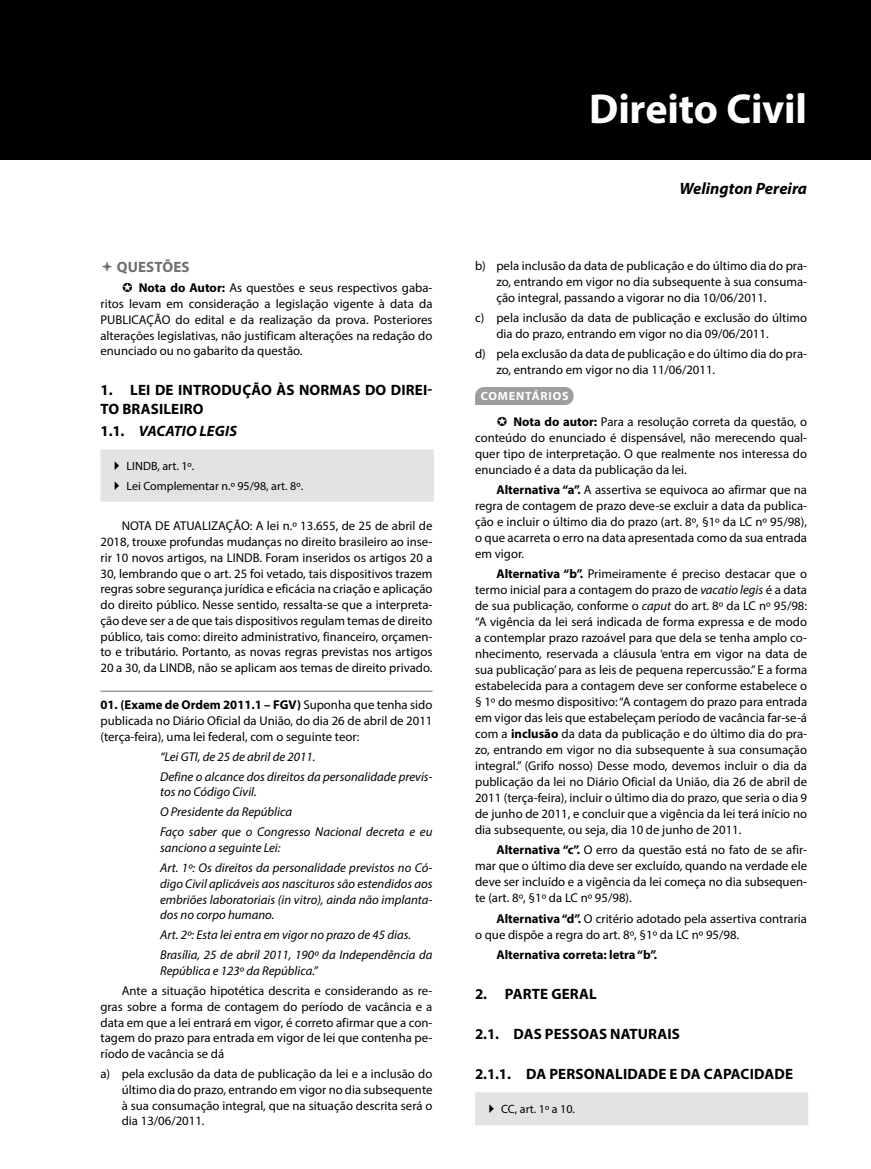
<style>
.page{position:relative;width:871px;height:1169px;background:#fff}
.page>*{position:absolute;margin:0;border:0;box-sizing:border-box;transform-origin:0 0}
.Titulo_Materia{font:700 42px "Myriad Pro";letter-spacing:-.005em;color:#fff}
.AUTOR{font:italic 700 16.5px "Myriad Pro";color:#000}
.TITULO_1{font:700 15px/18.5px "Myriad Pro";letter-spacing:.01em;color:#000}
.TITULO_3{font:700 15px "Myriad Pro";letter-spacing:.01em;color:#000}
.TITULO_2{font:700 15px "Myriad Pro";letter-spacing:.01em;color:#000}
.TITULO_2-2{font:italic 700 15px "Myriad Pro";letter-spacing:.01em;color:#000}
.t1{font:700 15px "Myriad Pro";letter-spacing:.01em;color:#6f6f6f}
.Texto{font:12.75px/16px "Myriad Pro";color:#000;text-align:justify}
.Alternativa{font:12.75px/16px "Myriad Pro";color:#000;text-align:justify}
.Citação{font:italic 12.75px/15.8px "Myriad Pro";color:#000}
.Texto-2{font:700 12.75px "Myriad Pro";color:#000}
.t2{font:12px "Myriad Pro";color:#000}
.COMENTARIO_BRANCO{font:700 12px "Myriad Pro";letter-spacing:.07em;color:#fff}
.s1{font-weight:700}
.s2{font-style:normal}
.s3{font-style:italic}
</style>
<div class="page">
<div style="left:0;top:0;width:870px;height:159px;background:#000"></div>
<hr style="left:100px;top:690px;width:332px;height:2px;background:#9d9d9d">
<div style="left:101px;top:455px;width:332px;height:41px;background:#e3e3e3"></div>
<div style="left:100px;top:449px;width:333px;height:12px;background:#e3e3e3"></div>
<div style="left:100px;top:490px;width:333px;height:12px;background:#e3e3e3"></div>
<hr style="left:100px;top:461px;width:2px;height:29px;background:#e3e3e3">
<div style="left:475px;top:387px;width:98px;height:18px;background:#9d9d9d"></div>
<div style="left:475px;top:1098px;width:332px;height:21px;background:#e3e3e3"></div>
<div style="left:475px;top:1092px;width:332px;height:12px;background:#e3e3e3"></div>
<div style="left:475px;top:1113px;width:332px;height:12px;background:#e3e3e3"></div>
<p class="t1" style="left:117px;top:257px;width:74px">QUESTÕES</p>
<p class="Texto" style="left:100px;top:280px;width:333px;text-indent:38px"><span class="s1">Nota do Autor:</span> As questões e seus respectivos gaba&shy;ritos levam em consideração a legislação vigente à data da PUBLICAÇÃO do edital e da realização da prova. Posteriores alterações legislativas, não justificam alterações na redação do enunciado ou no gabarito da questão.</p>
<p class="TITULO_1" style="left:100px;top:380px;width:333px">1. LEI DE INTRODUÇÃO ÀS NORMAS DO DIREI-<br>TO BRASILEIRO</p>
<p class="TITULO_2-2" style="left:100px;top:421px;width:138px"><span class="s2">1.1.</span> VACATIO LEGIS</p>
<p class="t2" style="left:126px;top:459px;width:69px">LINDB, art. 1º.</p>
<p class="t2" style="left:126px;top:478px;width:178px">Lei Complementar n.º 95/98, art. 8º.</p>
<p class="Texto" style="left:100px;top:518px;width:333px;text-indent:21px">NOTA DE ATUALIZAÇÃO: A lei n.º 13.655, de 25 de abril de 2018, trouxe profundas mudanças no direito brasileiro ao inse&shy;rir 10 novos artigos, na LINDB. Foram inseridos os artigos 20 a 30, lembrando que o art. 25 foi vetado, tais dispositivos trazem regras sobre segurança jurídica e eficácia na criação e aplicação do direito público. Nesse sentido, ressalta-se que a interpreta&shy;ção deve ser a de que tais dispositivos regulam temas de direito público, tais como: direito administrativo, financeiro, orçamen&shy;to e tributário. Portanto, as novas regras previstas nos artigos 20 a 30, da LINDB, não se aplicam aos temas de direito privado.</p>
<p class="Texto" style="left:100px;top:697px;width:333px"><span class="s1">01. (Exame de Ordem 2011.1 – FGV)</span> Suponha que tenha sido publicada no Diário Oficial da União, do dia 26 de abril de 2011 (terça-feira), uma lei federal, com o seguinte teor:</p>
<p class="Citação" style="left:160px;top:748px;width:157px">“Lei GTI, de 25 de abril de 2011.</p>
<p class="Citação" style="left:160px;top:768px;width:274px">Define o alcance dos direitos da personalidade previs&shy;tos no Código Civil.</p>
<p class="Citação" style="left:160px;top:804px;width:133px">O Presidente da República</p>
<p class="Citação" style="left:160px;top:824px;width:274px">Faço saber que o Congresso Nacional decreta e eu sanciono a seguinte Lei:</p>
<p class="Citação" style="left:160px;top:860px;width:274px;text-align:justify">Art. 1º: Os direitos da personalidade previstos no Có&shy;digo Civil aplicáveis aos nascituros são estendidos aos embriões laboratoriais (in vitro), ainda não implanta&shy;dos no corpo humano.</p>
<p class="Citação" style="left:160px;top:927px;width:252px">Art. 2º: Esta lei entra em vigor no prazo de 45 dias.</p>
<p class="Citação" style="left:160px;top:947px;width:274px">Brasília, 25 de abril 2011, 190º da Independência da<br>República e 123º da República.”</p>
<p class="Texto" style="left:100px;top:983px;width:333px;text-indent:21px">Ante a situação hipotética descrita e considerando as re&shy;gras sobre a forma de contagem do período de vacância e a data em que a lei entrará em vigor, é correto afirmar que a con&shy;tagem do prazo para entrada em vigor de lei que contenha pe&shy;ríodo de vacância se dá</p>
<p class="Alternativa" style="left:122px;top:1066px;width:312px;text-indent:-21px">a) pela exclusão da data de publicação da lei e a inclusão do último dia do prazo, entrando em vigor no dia subsequente à sua consumação integral, que na situação descrita será o dia 13/06/2011.</p>
<p class="Titulo_Materia" style="left:589px;top:82px;width:219px">Direito Civil</p>
<p class="AUTOR" style="left:679px;top:178px;width:129px">Welington Pereira</p>
<p class="Alternativa" style="left:496px;top:257px;width:312px;text-indent:-21px">b) pela inclusão da data de publicação e do último dia do pra&shy;zo, entrando em vigor no dia subsequente à sua consuma&shy;ção integral, passando a vigorar no dia 10/06/2011.</p>
<p class="Alternativa" style="left:496px;top:309px;width:312px;text-indent:-21px">c) pela inclusão da data de publicação e exclusão do último dia do prazo, entrando em vigor no dia 09/06/2011.</p>
<p class="Alternativa" style="left:496px;top:346px;width:312px;text-indent:-21px">d) pela exclusão da data de publicação e do último dia do pra&shy;zo, entrando em vigor no dia 11/06/2011.</p>
<p class="COMENTARIO_BRANCO" style="left:480px;top:388px;width:89px">COMENTÁRIOS</p>
<p class="Texto" style="left:475px;top:413px;width:333px;text-indent:38px"><span class="s1">Nota do autor:</span> Para a resolução correta da questão, o conteúdo do enunciado é dispensável, não merecendo qual&shy;quer tipo de interpretação. O que realmente nos interessa do enunciado é a data da publicação da lei.</p>
<p class="Texto" style="left:475px;top:481px;width:333px;text-indent:21px"><span class="s1">Alternativa “a”.</span> A assertiva se equivoca ao afirmar que na regra de contagem de prazo deve-se excluir a data da publica&shy;ção e incluir o último dia do prazo (art. 8º, §1º da LC nº 95/98), o que acarreta o erro na data apresentada como da sua entrada em vigor.</p>
<p class="Texto" style="left:475px;top:566px;width:333px;text-indent:21px"><span class="s1">Alternativa “b”.</span> Primeiramente é preciso destacar que o termo inicial para a contagem do prazo de <span class="s3">vacatio legis</span> é a data de sua publicação, conforme o <span class="s3">caput</span> do art. 8º da LC nº 95/98: “A vigência da lei será indicada de forma expressa e de modo a contemplar prazo razoável para que dela se tenha amplo co&shy;nhecimento, reservada a cláusula ‘entra em vigor na data de sua publicação’ para as leis de pequena repercussão.” E a forma estabelecida para a contagem deve ser conforme estabelece o § 1º do mesmo dispositivo: “A contagem do prazo para entrada em vigor das leis que estabeleçam período de vacância far-se-á com a <span class="s1">inclusão</span> da data da publicação e do último dia do pra&shy;zo, entrando em vigor no dia subsequente à sua consumação integral.” (Grifo nosso) Desse modo, devemos incluir o dia da publicação da lei no Diário Oficial da União, dia 26 de abril de 2011 (terça-feira), incluir o último dia do prazo, que seria o dia 9 de junho de 2011, e concluir que a vigência da lei terá início no dia subsequente, ou seja, dia 10 de junho de 2011.</p>
<p class="Texto" style="left:475px;top:842px;width:333px;text-indent:21px"><span class="s1">Alternativa “c”.</span> O erro da questão está no fato de se afir&shy;mar que o último dia deve ser excluído, quando na verdade ele deve ser incluído e a vigência da lei começa no dia subsequen&shy;te (art. 8º, §1º da LC nº 95/98).</p>
<p class="Texto" style="left:475px;top:910px;width:333px;text-indent:21px"><span class="s1">Alternativa “d”.</span> O critério adotado pela assertiva contraria o que dispõe a regra do art. 8º, §1º da LC nº 95/98.</p>
<p class="Texto-2" style="left:496px;top:946px;width:162px">Alternativa correta: letra “b”.</p>
<p class="TITULO_1" style="left:475px;top:984px;width:123px">2. PARTE GERAL</p>
<p class="TITULO_2" style="left:475px;top:1024px;width:206px">2.1. DAS PESSOAS NATURAIS</p>
<p class="TITULO_3" style="left:475px;top:1064px;width:319px">2.1.1. DA PERSONALIDADE E DA CAPACIDADE</p>
<p class="t2" style="left:501px;top:1102px;width:75px">CC, art. 1º a 10.</p>
</div>
